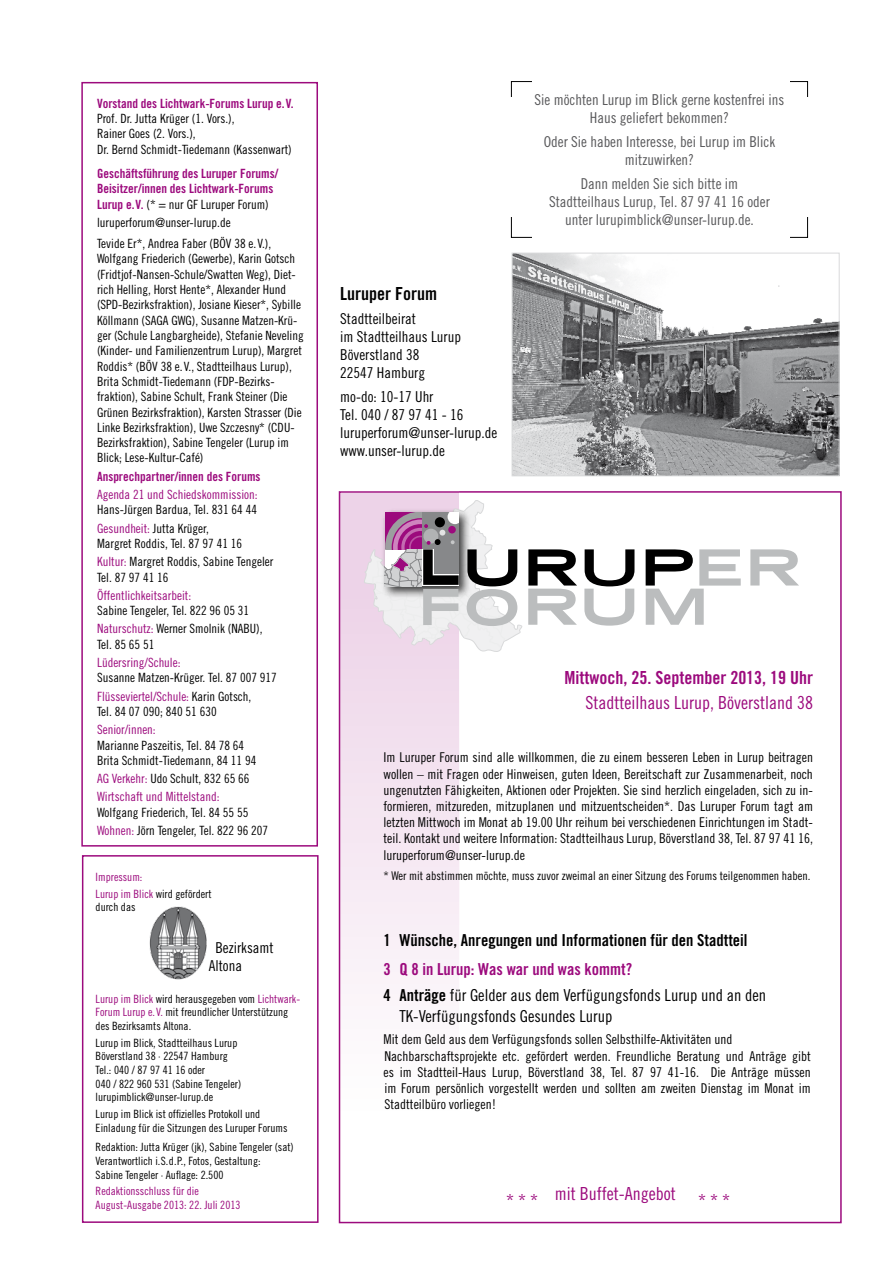
<style>
.page{position:relative;width:893px;height:1263px;background:#fff}
.page>*{position:absolute;margin:0;border:0;box-sizing:border-box;transform-origin:0 0}
.t1{font:18px "Trade Gothic Cond Eighteen";color:#9c0a7d}
.t2{font:18px "Trade Gothic Bold Cond Twenty";color:#9c0a7d}
.t3{font:18px "Trade Gothic Bold Cond Twenty";color:#000}
.t4{font:16.5px/21.6px "Trade Gothic Cond Eighteen";color:#000}
.t5{font:16.5px "Trade Gothic Bold Cond Twenty";color:#000}
.t6{font:16.5px "Trade Gothic Bold Cond Twenty";color:#9c0a7d}
.t7{font:15px/18px "Trade Gothic Cond Eighteen";color:#58585a;text-align:center}
.t8{font:15px/18px "Trade Gothic Cond Eighteen";color:#000}
.t9{font:13.5px/16.2px "Trade Gothic Cond Eighteen";color:#000;text-align:justify}
.t10{font:12.75px/15.3px "Trade Gothic Cond Eighteen";color:#000}
.t11{font:12.75px/18.3px "Trade Gothic Cond Eighteen";color:#9c0a7d}
.t12{font:12.75px/15.3px "Trade Gothic Bold Cond Twenty";color:#9c0a7d}
.t13{font:12px "Trade Gothic Cond Eighteen";color:#000}
.t14{font:11.4px/13.6px "Trade Gothic Cond Eighteen";color:#000}
.t15{font:11.4px/16.6px "Trade Gothic Cond Eighteen";color:#9c0a7d}
.s1{font-family:"Trade Gothic Bold Cond Twenty";color:#9c0a7d}
.s2{color:#9c0a7d}
.s3{color:#000}
.s4{font-family:"Trade Gothic Bold Cond Twenty"}
</style>
<div class="page">
<div style="left:339px;top:491px;width:503px;height:732px;background:#fff;border:2px solid #9c0a7d"></div>
<div style="left:340px;top:491px;width:119px;height:731px;background:linear-gradient(to bottom,#ebcee5,#fff);border:2px solid #fff"></div>
<svg style="left:528px;top:549px;width:49px;height:76px"></svg>
<svg style="left:750px;top:549px;width:48px;height:36px"></svg>
<svg style="left:584px;top:549px;width:50px;height:77px"></svg>
<svg style="left:646px;top:549px;width:95px;height:76px"></svg>
<svg style="left:360px;top:500px;width:162px;height:152px"></svg>
<div style="left:81px;top:82px;width:237px;height:764px;background:#fff;border:2px solid #9c0a7d"></div>
<div style="left:82px;top:855px;width:237px;height:368px;border:2px solid #9c0a7d"></div>
<img style="left:149px;top:906px;width:58px;height:74px">
<img style="left:514px;top:255px;width:323px;height:219px">
<div style="left:512px;top:253px;width:327px;height:223px;border:1px solid #d9dadb"></div>
<p class="t12" style="left:97px;top:95px;width:198px">Vorstand des Lichtwark-Forums Lurup e. V.</p>
<p class="t10" style="left:97px;top:111px;width:196px">Prof. Dr. Jutta Krüger (1. Vors.),<br>Rainer Goes (2. Vors.),<br>Dr. Bernd Schmidt-Tiedemann (Kassenwart)</p>
<p class="t12" style="left:97px;top:166px;width:183px">Geschäftsführung des Luruper Forums/<br>Beisitzer/innen des Lichtwark-Forums</p>
<p class="t10" style="left:97px;top:195px;width:173px;line-height:18.3px"><span class="s1">Lurup e. V.</span> (* = nur GF Luruper Forum) luruperforum@unser-lurup.de</p>
<p class="t10" style="left:97px;top:236px;width:208px">Tevide Er*, Andrea Faber (BÖV 38 e. V.), Wolfgang Friederich (Gewerbe), Karin Gotsch (Fridtjof-Nansen-Schule/Swatten Weg), Diet&shy;rich Helling, Horst Hente*, Alexander Hund (SPD-Bezirksfraktion), Josiane Kieser*, Sybille Köllmann (SAGA GWG), Susanne Matzen-Krü&shy;ger (Schule Langbargheide), Stefanie Neveling (Kinder- und Familienzentrum Lurup), Margret Roddis* (BÖV 38 e. V., Stadtteilhaus Lurup), Brita Schmidt-Tiedemann (FDP-Bezirks&shy;fraktion), Sabine Schult, Frank Steiner (Die Grünen Bezirksfraktion), Karsten Strasser (Die Linke Bezirksfraktion), Uwe Szczesny* (CDU-Bezirksfraktion), Sabine Tengeler (Lurup im Blick; Lese-Kultur-Café)</p>
<p class="t12" style="left:97px;top:468px;width:165px">Ansprechpartner/innen des Forums</p>
<p class="t11" style="left:97px;top:485px;width:162px">Agenda 21 und Schiedskommission:</p>
<p class="t10" style="left:97px;top:500px;width:161px;line-height:18.3px">Hans-Jürgen Bardua, Tel. 831 64 44<br><span class="s2">Gesundheit:</span> Jutta Krüger,</p>
<p class="t10" style="left:97px;top:534px;width:178px;line-height:18.3px">Margret Roddis, Tel. 87 97 41 16<br><span class="s2">Kultur:</span> Margret Roddis, Sabine Tengeler</p>
<p class="t10" style="left:97px;top:569px;width:73px">Tel. 87 97 41 16</p>
<p class="t11" style="left:97px;top:586px;width:96px">Öffentlichkeitsarbeit:</p>
<p class="t10" style="left:97px;top:601px;width:167px;line-height:18.3px">Sabine Tengeler, Tel. 822 96 05 31<br><span class="s2">Naturschutz:</span> Werner Smolnik (NABU),</p>
<p class="t10" style="left:97px;top:636px;width:59px">Tel. 85 65 51</p>
<p class="t11" style="left:97px;top:653px;width:85px">Lüdersring/Schule:</p>
<p class="t10" style="left:97px;top:668px;width:181px;line-height:18.3px">Susanne Matzen-Krüger. Tel. 87 007 917<br><span class="s2">Flüsseviertel/Schule:</span> Karin Gotsch,</p>
<p class="t10" style="left:97px;top:703px;width:121px">Tel. 84 07 090; 840 51 630</p>
<p class="t11" style="left:97px;top:720px;width:60px">Senior/innen:</p>
<p class="t10" style="left:97px;top:737px;width:161px">Marianne Paszeitis, Tel. 84 78 64<br>Brita Schmidt-Tiedemann, 84 11 94</p>
<p class="t11" style="left:97px;top:769px;width:154px">AG Verkehr: <span class="s3">Udo Schult, 832 65 66<br></span>Wirtschaft und Mittelstand:</p>
<p class="t10" style="left:97px;top:803px;width:173px;line-height:18.3px">Wolfgang Friederich, Tel. 84 55 55<br><span class="s2">Wohnen:</span> Jörn Tengeler, Tel. 822 96 207</p>
<p class="t15" style="left:96px;top:868px;width:117px">Impressum:<br>Lurup im Blick <span class="s3">wird gefördert</span></p>
<p class="t14" style="left:96px;top:900px;width:41px">durch das</p>
<p class="t8" style="left:209px;top:939px;width:66px;text-indent:7px">Bezirksamt<br>Altona</p>
<p class="t14" style="left:96px;top:991px;width:206px"><span class="s2">Lurup im Blick</span> wird herausgegeben vom <span class="s2">Lichtwark-<br>Forum Lurup e. V.</span> mit freundlicher Unterstützung des Bezirksamts Altona.</p>
<p class="t14" style="left:96px;top:1035px;width:147px">Lurup im Blick, Stadtteilhaus Lurup<br>Böverstland 38 · 22547 Hamburg<br>Tel.: 040 / 87 97 41 16 oder<br>040 / 822 960 531 (Sabine Tengeler) lurupimblick@unser-lurup.de</p>
<p class="t14" style="left:96px;top:1107px;width:193px">Lurup im Blick ist offizielles Protokoll und<br>Einladung für die Sitzungen des Luruper Forums</p>
<p class="t14" style="left:96px;top:1140px;width:200px">Redaktion: Jutta Krüger (jk), Sabine Tengeler (sat)<br>Verantwortlich i.S.d.P., Fotos, Gestaltung:<br>Sabine Tengeler · Auflage: 2.500</p>
<p class="t15" style="left:96px;top:1184px;width:146px;line-height:13.6px">Redaktionsschluss für die<br>August-Ausgabe 2013: 22. Juli 2013</p>
<h1 class="t3" style="left:340px;top:283px;width:98px">Luruper Forum</h1>
<p class="t8" style="left:340px;top:309px;width:122px">Stadtteilbeirat<br>im Stadtteilhaus Lurup<br>Böverstland 38<br>22547 Hamburg</p>
<p class="t8" style="left:340px;top:387px;width:159px">mo-do: 10-17 Uhr<br>Tel. 040 / 87 97 41 - 16 luruperforum@unser-lurup.de www.unser-lurup.de</p>
<p class="t7" style="left:534px;top:90px;width:251px">Sie möchten Lurup im Blick gerne kostenfrei ins<br>Haus geliefert bekommen?</p>
<p class="t7" style="left:544px;top:132px;width:233px">Oder Sie haben Interesse, bei Lurup im Blick mitzuwirken?</p>
<p class="t7" style="left:549px;top:174px;width:222px">Dann melden Sie sich bitte im<br>Stadtteilhaus Lurup, Tel. 87 97 41 16 oder unter lurupimblick@unser-lurup.de.</p>
<h1 class="t2" style="left:564px;top:667px;width:250px">Mittwoch, 25. September 2013, 19 Uhr</h1>
<h1 class="t1" style="left:585px;top:692px;width:229px">Stadtteilhaus Lurup, Böverstland 38</h1>
<p class="t9" style="left:383px;top:749px;width:431px">Im Luruper Forum sind alle willkommen, die zu einem besseren Leben in Lurup beitragen wollen – mit Fragen oder Hinweisen, guten Ideen, Bereitschaft zur Zusammenarbeit, noch ungenutzten Fähigkeiten, Aktionen oder Projekten. Sie sind herzlich eingeladen, sich zu in&shy;formieren, mitzureden, mitzuplanen und mitzuentscheiden*. Das Luruper Forum tagt am letzten Mittwoch im Monat ab 19.00 Uhr reihum bei verschiedenen Einrichtungen im Stadt&shy;teil. Kontakt und weitere Information: Stadtteilhaus Lurup, Böverstland 38, Tel. 87 97 41 16, luruperforum@unser-lurup.de</p>
<p class="t13" style="left:383px;top:869px;width:429px">* Wer mit abstimmen möchte, muss zuvor zweimal an einer Sitzung des Forums teilgenommen haben.</p>
<p class="t5" style="left:383px;top:930px;width:366px">1 Wünsche, Anregungen und Informationen für den Stadtteil</p>
<p class="t6" style="left:383px;top:959px;width:250px">3 Q 8 in Lurup: Was war und was kommt?</p>
<p class="t4" style="left:399px;top:984px;width:368px;text-indent:-16px"><span class="s4">4 Anträge</span> für Gelder aus dem Verfügungsfonds Lurup und an den<br>TK-Verfügungsfonds Gesundes Lurup</p>
<p class="t9" style="left:383px;top:1031px;width:429px;text-align:left">Mit dem Geld aus dem Verfügungsfonds sollen Selbsthilfe-Aktivitäten und Nachbarschaftsprojekte etc. gefördert werden. Freundliche Beratung und Anträge gibt es im Stadtteil-Haus Lurup, Böverstland 38, Tel. 87 97 41-16. Die Anträge müssen im Forum persönlich vorgestellt werden und sollten am zweiten Dienstag im Monat im Stadtteilbüro vorliegen!</p>
<h1 class="t1" style="left:555px;top:1183px;width:122px">mit Buffet-Angebot</h1>
<h1 class="t1" style="left:506px;top:1189px;width:33px">* * *</h1>
<h1 class="t1" style="left:698px;top:1190px;width:33px">* * *</h1>
</div>
